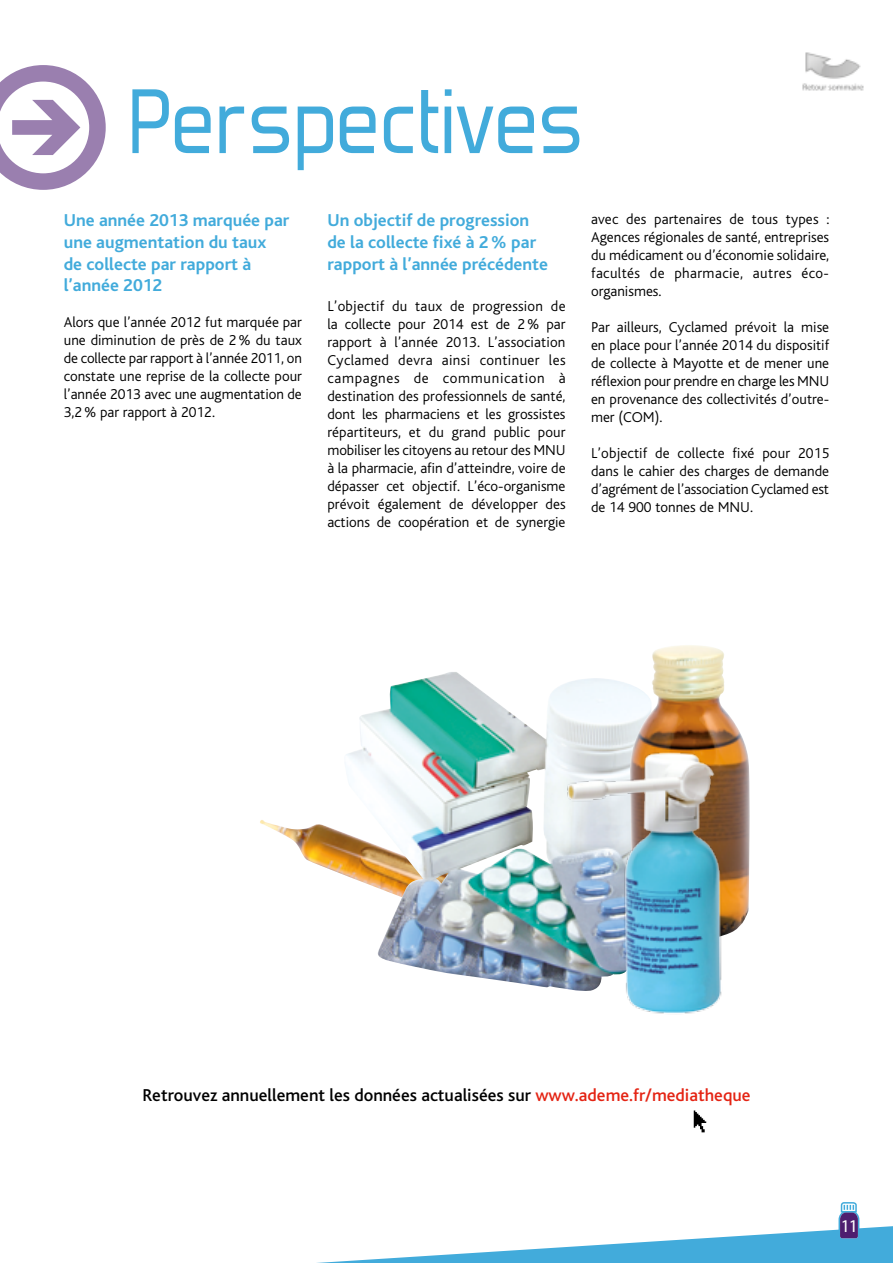
<style>
.page{position:relative;width:893px;height:1263px;background:#fff}
.page>*{position:absolute;margin:0;border:0;box-sizing:border-box;transform-origin:0 0}
.t1{font:108px "Forgotten Futurist";color:#42abdb}
.t2{font:700 18px/21.6px "Bliss";color:#42abdb}
.t3{font:500 18px "Bliss";color:#000}
.t4{font:18px "Myriad Pro";color:#fff}
.t5{font:300 15px/18px "Bliss";color:#000;text-align:justify}
.s1{color:#e42313}
</style>
<div class="page">
<svg style="left:317px;top:1202px;width:576px;height:61px"></svg>
<svg style="left:693px;top:1110px;width:14px;height:23px"></svg>
<svg style="left:1px;top:65px;width:105px;height:125px"></svg>
<img style="left:260px;top:820px;width:83px;height:55px">
<img style="left:343px;top:672px;width:287px;height:316px">
<img style="left:630px;top:645px;width:120px;height:277px">
<img style="left:559px;top:724px;width:184px;height:290px">
<hr style="left:0;top:0;width:1px;height:1263px;background:#000">
<img style="left:802px;top:52px;width:62px;height:39px">
<h1 class="t1" style="left:128px;top:74px;width:457px">Perspectives</h1>
<p class="t2" style="left:64px;top:210px;width:227px">Une année 2013 marquée par une augmentation du taux<br>de collecte par rapport à l’année 2012</p>
<p class="t5" style="left:64px;top:314px;width:240px">Alors que l’année 2012 fut marquée par une diminution de près de 2% du taux de collecte par rapport à l’année 2011, on constate une reprise de la collecte pour l’année 2013 avec une augmentation de 3,2% par rapport à 2012.</p>
<p class="t2" style="left:327px;top:210px;width:222px">Un objectif de progression de la collecte fixé à 2% par rapport à l’année précédente</p>
<p class="t5" style="left:327px;top:297px;width:240px">L’objectif du taux de progression de la collecte pour 2014 est de 2% par rapport à l’année 2013. L’association Cyclamed devra ainsi continuer les campagnes de communication à destination des professionnels de santé, dont les pharmaciens et les grossistes répartiteurs, et du grand public pour mobiliser les citoyens au retour des MNU à la pharmacie, afin d’atteindre, voire de dépasser cet objectif. L’éco-organisme prévoit également de développer des actions de coopération et de synergie</p>
<p class="t5" style="left:591px;top:210px;width:240px">avec des partenaires de tous types :<br>Agences régionales de santé, entreprises du médicament ou d’économie solidaire, facultés de pharmacie, autres éco&shy;organismes.</p>
<p class="t5" style="left:591px;top:318px;width:240px">Par ailleurs, Cyclamed prévoit la mise en place pour l’année 2014 du dispositif de collecte à Mayotte et de mener une réflexion pour prendre en charge les MNU en provenance des collectivités d’outre&shy;mer (COM).</p>
<p class="t5" style="left:591px;top:444px;width:240px">L’objectif de collecte fixé pour 2015 dans le cahier des charges de demande d’agrément de l’association Cyclamed est de 14 900 tonnes de MNU.</p>
<p class="t3" style="left:142px;top:1086px;width:610px">Retrouvez annuellement les données actualisées sur <span class="s1">www.ademe.fr/mediatheque</span></p>
<p class="t4" style="left:841px;top:1215px;width:19px">11</p>
</div>
